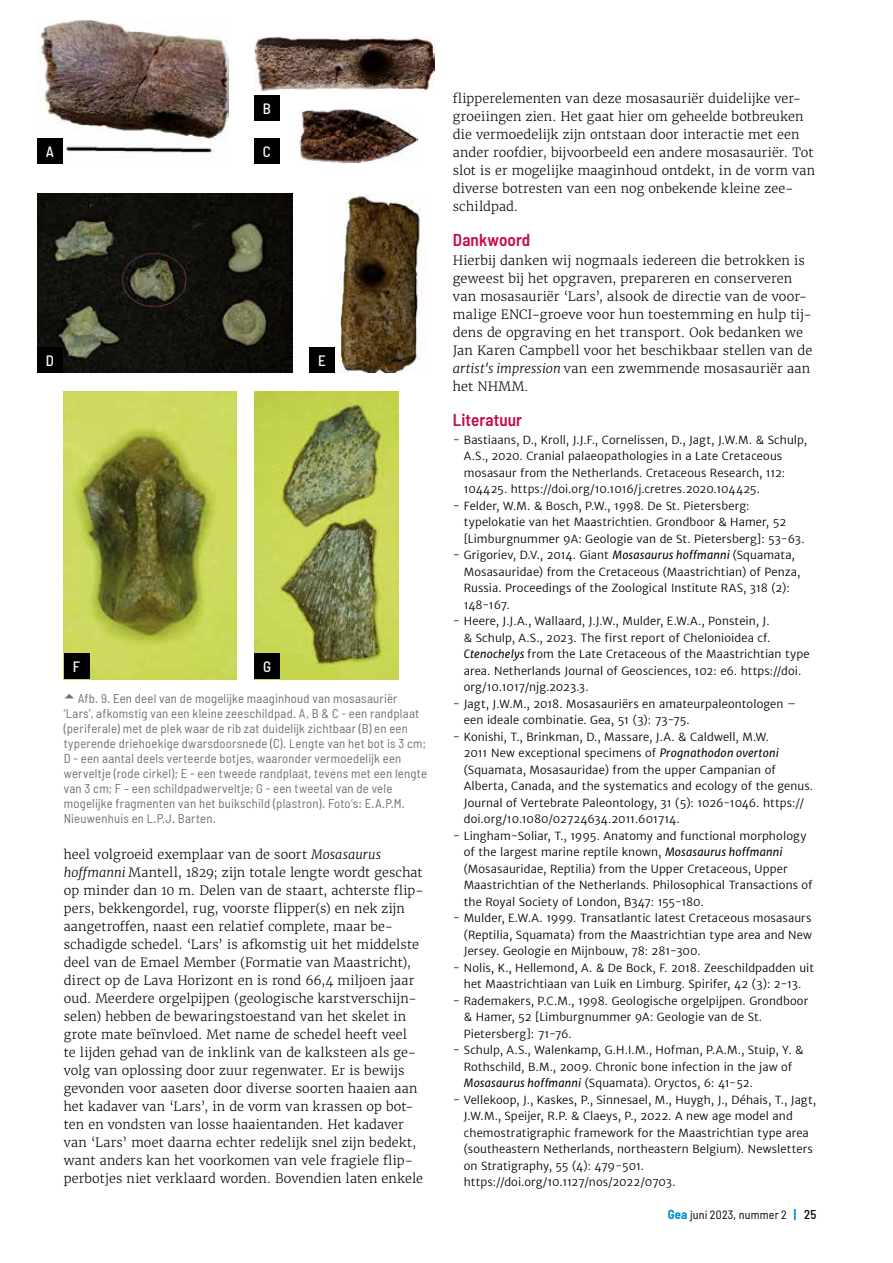
<style>
.page{position:relative;width:893px;height:1263px;background:#fff}
.page>*{position:absolute;margin:0;border:0;box-sizing:border-box;transform-origin:0 0}
.t1{font:600 semi-condensed 17.25px "Barlow";letter-spacing:.005em;color:#c60c4b}
.t2{font:500 semi-condensed 15px "Barlow";color:#fff}
.t3{font:300 12.75px/18px "Merriweather";letter-spacing:.01em;color:#000}
.t4{font:semi-condensed 12.75px/15px "Barlow";letter-spacing:.015em;color:#706f6f}
.t5{font:semi-condensed 12px "Barlow";letter-spacing:.02em;color:#000}
.t6{font:300 11.25px/16.5px "Merriweather Sans";letter-spacing:.01em;color:#000}
.s1{font-style:italic}
.s2{font-weight:400;font-style:italic}
.s3{font-weight:700;font-size:12.75px;color:#008eca}
.s4{font-weight:500;font-size:12.75px}
</style>
<div class="page">
<img style="left:37px;top:19px;width:191px;height:134px">
<img style="left:255px;top:37px;width:179px;height:54px">
<img style="left:299px;top:109px;width:119px;height:54px">
<img style="left:37px;top:193px;width:256px;height:180px">
<img style="left:337px;top:193px;width:84px;height:179px">
<img style="left:64px;top:391px;width:173px;height:288px">
<img style="left:254px;top:391px;width:144px;height:288px">
<div style="left:37px;top:138px;width:26px;height:25px;background:#000"></div>
<div style="left:254px;top:96px;width:26px;height:25px;background:#000"></div>
<div style="left:254px;top:138px;width:26px;height:25px;background:#000"></div>
<div style="left:37px;top:347px;width:26px;height:26px;background:#000"></div>
<div style="left:309px;top:347px;width:26px;height:26px;background:#000"></div>
<div style="left:64px;top:653px;width:25px;height:26px;background:#000"></div>
<div style="left:254px;top:653px;width:26px;height:26px;background:#000"></div>
<h2 class="t2" style="left:46px;top:142px;width:10px">A</h2>
<h2 class="t2" style="left:263px;top:100px;width:10px">B</h2>
<h2 class="t2" style="left:263px;top:142px;width:9px">C</h2>
<h2 class="t2" style="left:46px;top:351px;width:10px">D</h2>
<h2 class="t2" style="left:318px;top:351px;width:9px">E</h2>
<h2 class="t2" style="left:73px;top:658px;width:9px">F</h2>
<h2 class="t2" style="left:263px;top:658px;width:9px">G</h2>
<p class="t4" style="left:64px;top:691px;width:365px;text-indent:14px">Afb. 9. Een deel van de mogelijke maaginhoud van mosasauriër ‘Lars’, afkomstig van een kleine zeeschildpad. A, B &amp; C - een randplaat (periferale) met de plek waar de rib zat duidelijk zichtbaar (B) en een typerende driehoekige dwarsdoorsnede (C). Lengte van het bot is 3 cm; D - een aantal deels verteerde botjes, waaronder vermoedelijk een werveltje (rode cirkel); E - een tweede randplaat, tevens met een lengte van 3 cm; F – een schildpadwerveltje; G - een tweetal van de vele mogelijke fragmenten van het buikschild (plastron). Foto’s: E.A.P.M.<br>Nieuwenhuis en L.P.J. Barten.</p>
<p class="t3" style="left:64px;top:846px;width:361px">heel volgroeid exemplaar van de soort <span class="s1">Mosasaurus hoffmanni</span> Mantell, 1829; zijn totale lengte wordt geschat op minder dan 10 m. Delen van de staart, achterste flip&shy;pers, bekkengordel, rug, voorste flipper(s) en nek zijn aangetroffen, naast een relatief complete, maar be&shy;schadigde schedel. ‘Lars’ is afkomstig uit het middelste deel van de Emael Member (Formatie van Maastricht), direct op de Lava Horizont en is rond 66,4 miljoen jaar oud. Meerdere orgelpijpen (geologische karstverschijn&shy;selen) hebben de bewaringstoestand van het skelet in grote mate beïnvloed. Met name de schedel heeft veel<br>te lijden gehad van de inklink van de kalksteen als ge&shy;volg van oplossing door zuur regenwater. Er is bewijs gevonden voor aaseten door diverse soorten haaien aan het kadaver van ‘Lars’, in de vorm van krassen op bot&shy;ten en vondsten van losse haaientanden. Het kadaver van ‘Lars’ moet daarna echter redelijk snel zijn bedekt, want anders kan het voorkomen van vele fragiele flip&shy;perbotjes niet verklaard worden. Bovendien laten enkele</p>
<p class="t3" style="left:453px;top:90px;width:364px">flipperelementen van deze mosasauriër duidelijke ver&shy;groeiingen zien. Het gaat hier om geheelde botbreuken die vermoedelijk zijn ontstaan door interactie met een ander roofdier, bijvoorbeeld een andere mosasauriër. Tot slot is er mogelijke maaginhoud ontdekt, in de vorm van diverse botresten van een nog onbekende kleine zee&shy;schildpad.</p>
<h1 class="t1" style="left:453px;top:229px;width:79px">Dankwoord</h1>
<p class="t3" style="left:453px;top:252px;width:361px">Hierbij danken wij nogmaals iedereen die betrokken is geweest bij het opgraven, prepareren en conserveren van mosasauriër ‘Lars’, alsook de directie van de voor&shy;malige ENCI-groeve voor hun toestemming en hulp tij&shy;dens de opgraving en het transport. Ook bedanken we Jan Karen Campbell voor het beschikbaar stellen van de <span class="s1">artist's impression</span> van een zwemmende mosasauriër aan het NHMM.</p>
<h1 class="t1" style="left:453px;top:409px;width:71px">Literatuur</h1>
<p class="t6" style="left:464px;top:431px;width:345px;text-indent:-11px">- Bastiaans, D., Kroll, J.J.F., Cornelissen, D., Jagt, J.W.M. &amp; Schulp, A.S., 2020. Cranial palaeopathologies in a Late Cretaceous mosasaur from the Netherlands. Cretaceous Research, 112:<br>104425. https://doi.org/10.1016/j.cretres.2020.104425.</p>
<p class="t6" style="left:464px;top:497px;width:342px;text-indent:-11px">- Felder, W.M. &amp; Bosch, P.W., 1998. De St. Pietersberg: typelokatie van het Maastrichtien. Grondboor &amp; Hamer, 52 [Limburgnummer 9A: Geologie van de St. Pietersberg]: 53-63.</p>
<p class="t6" style="left:464px;top:547px;width:338px;text-indent:-11px">- Grigoriev, D.V., 2014. Giant <span class="s2">Mosasaurus hoffmanni</span> (Squamata, Mosasauridae) from the Cretaceous (Maastrichtian) of Penza, Russia. Proceedings of the Zoological Institute RAS, 318 (2):<br>148-167.</p>
<p class="t6" style="left:464px;top:613px;width:347px;text-indent:-11px">- Heere, J.J.A., Wallaard, J.J.W., Mulder, E.W.A., Ponstein, J.<br>&amp; Schulp, A.S., 2023. The first report of Chelonioidea cf.<br><span class="s2">Ctenochelys</span> from the Late Cretaceous of the Maastrichtian type area. Netherlands Journal of Geosciences, 102: e6. https://doi. org/10.1017/njg.2023.3.</p>
<p class="t6" style="left:464px;top:695px;width:334px;text-indent:-11px">- Jagt, J.W.M., 2018. Mosasauriërs en amateurpaleontologen – een ideale combinatie. Gea, 51 (3): 73-75.</p>
<p class="t6" style="left:464px;top:728px;width:351px;text-indent:-11px">- Konishi, T., Brinkman, D., Massare, J.A. &amp; Caldwell, M.W.<br>2011 New exceptional specimens of <span class="s2">Prognathodon overtoni </span>(Squamata, Mosasauridae) from the upper Campanian of Alberta, Canada, and the systematics and ecology of the genus.<br>Journal of Vertebrate Paleontology, 31 (5): 1026-1046. https:// doi.org/10.1080/02724634.2011.601714.</p>
<p class="t6" style="left:464px;top:827px;width:350px;text-indent:-11px">- Lingham-Soliar, T., 1995. Anatomy and functional morphology of the largest marine reptile known, <span class="s2">Mosasaurus hoffmanni </span>(Mosasauridae, Reptilia) from the Upper Cretaceous, Upper Maastrichtian of the Netherlands. Philosophical Transactions of the Royal Society of London, B347: 155-180.</p>
<p class="t6" style="left:464px;top:910px;width:350px;text-align:justify;text-indent:-11px">- Mulder, E.W.A. 1999. Transatlantic latest Cretaceous mosasaurs (Reptilia, Squamata) from the Maastrichtian type area and New Jersey. Geologie en Mijnbouw, 78: 281-300.</p>
<p class="t6" style="left:453px;top:959px;width:363px;text-align:center">- Nolis, K., Hellemond, A. &amp; De Bock, F. 2018. Zeeschildpadden uit het Maastrichtiaan van Luik en Limburg. Spirifer, 42 (3): 2-13.</p>
<p class="t6" style="left:464px;top:992px;width:346px;text-indent:-11px">- Rademakers, P.C.M., 1998. Geologische orgelpijpen. Grondboor &amp; Hamer, 52 [Limburgnummer 9A: Geologie van de St.<br>Pietersberg]: 71-76.</p>
<p class="t6" style="left:464px;top:1042px;width:341px;text-indent:-11px">- Schulp, A.S., Walenkamp, G.H.I.M., Hofman, P.A.M., Stuip, Y. &amp;<br>Rothschild, B.M., 2009. Chronic bone infection in the jaw of<br><span class="s2">Mosasaurus hoffmanni</span> (Squamata). Oryctos, 6: 41-52.</p>
<p class="t6" style="left:464px;top:1091px;width:354px;text-indent:-11px">- Vellekoop, J., Kaskes, P., Sinnesael, M., Huygh, J., Déhais, T., Jagt, J.W.M., Speijer, R.P. &amp; Claeys, P., 2022. A new age model and chemostratigraphic framework for the Maastrichtian type area (southeastern Netherlands, northeastern Belgium). Newsletters on Stratigraphy, 55 (4): 479-501. https://doi.org/10.1127/nos/2022/0703.</p>
<p class="t5" style="left:668px;top:1207px;width:150px"><span class="s3">Gea</span> juni 2023, nummer 2 <span class="s3">|</span> <span class="s4">25</span></p>
</div>
